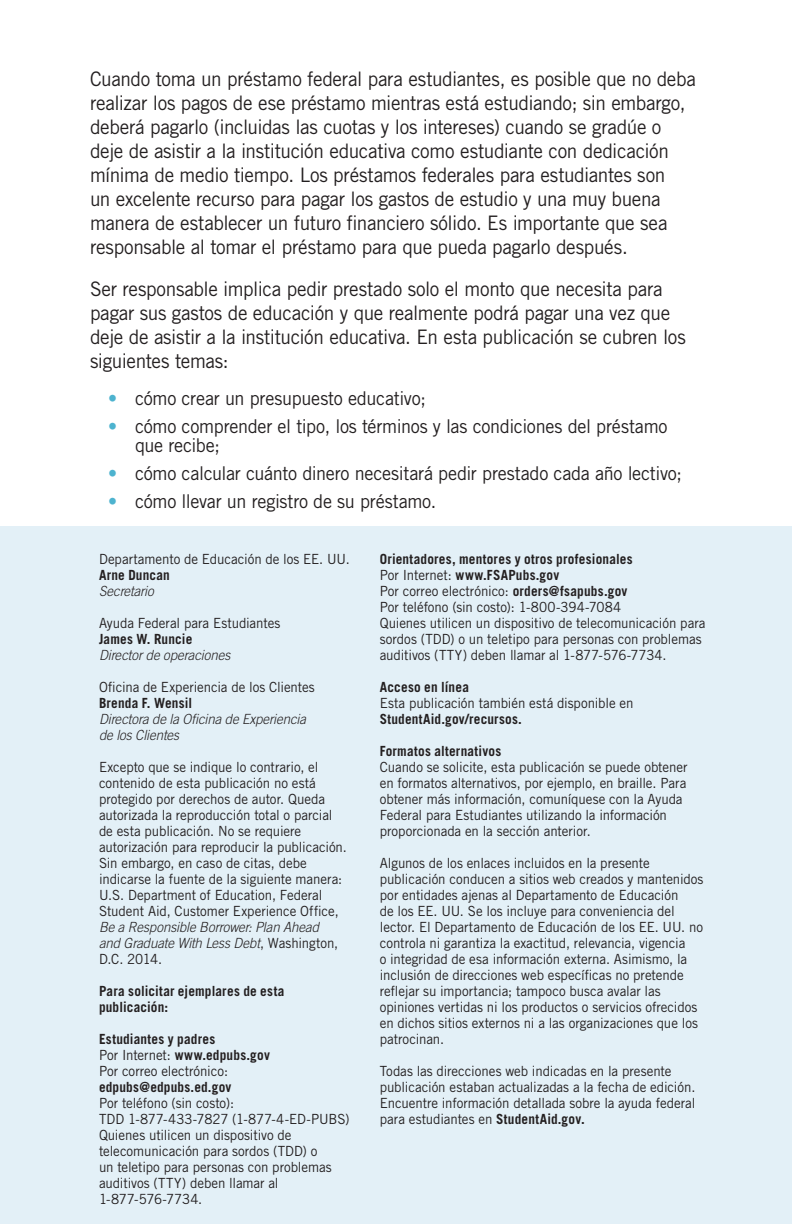
<style>
.page{position:relative;width:792px;height:1224px;background:#fff}
.page>*{position:absolute;margin:0;border:0;box-sizing:border-box;transform-origin:0 0}
.t1{font:20px/24px "Trade Gothic LT Std";letter-spacing:-.02em;color:#231f20;scale:.95 1}
.t2{font:19px/19px "Trade Gothic LT Std";letter-spacing:-.015em;color:#231f20;scale:.95 1}
.t3{font:14px/16px "Trade Gothic LT Std";letter-spacing:-.005em;color:#231f20;scale:.95 1}
.t4{font:italic 300 14px/16px "Trade Gothic LT Std";letter-spacing:-.005em;color:#231f20;scale:.95 1}
.t5{font:700 14px/16px "Trade Gothic LT Std";letter-spacing:.015em;color:#231f20;scale:.95 1}
.s1{color:#4db3cf}
.s2{font-weight:700}
.s3{font-weight:300;font-style:italic}
.s4{font-weight:400;font-style:normal}
.s5{font-weight:700;font-style:normal}
</style>
<div class="page">
<div style="left:0;top:527px;width:792px;height:697px;background:#e3f0f7"></div>
<p class="t1" style="left:90px;top:67px;width:639px">Cuando toma un préstamo federal para estudiantes, es posible que no deba realizar los pagos de ese préstamo mientras está estudiando; sin embargo, deberá pagarlo (incluidas las cuotas y los intereses) cuando se gradúe o deje de asistir a la institución educativa como estudiante con dedicación mínima de medio tiempo. Los préstamos federales para estudiantes son<br>un excelente recurso para pagar los gastos de estudio y una muy buena manera de establecer un futuro financiero sólido. Es importante que sea responsable al tomar el préstamo para que pueda pagarlo después.</p>
<p class="t1" style="left:90px;top:277px;width:629px">Ser responsable implica pedir prestado solo el monto que necesita para pagar sus gastos de educación y que realmente podrá pagar una vez que deje de asistir a la institución educativa. En esta publicación se cubren los siguientes temas:</p>
<p class="t2" style="left:108px;top:389px;width:336px"><span class="s1">•</span> cómo crear un presupuesto educativo;</p>
<p class="t2" style="left:135px;top:417px;width:562px;text-indent:-27px"><span class="s1">•</span> cómo comprender el tipo, los términos y las condiciones del préstamo que recibe;</p>
<p class="t2" style="left:108px;top:464px;width:606px"><span class="s1">•</span> cómo calcular cuánto dinero necesitará pedir prestado cada año lectivo;</p>
<p class="t2" style="left:108px;top:492px;width:347px"><span class="s1">•</span> cómo llevar un registro de su préstamo.</p>
<p class="t3" style="left:99px;top:551px;width:265px">Departamento de Educación de los EE. U U.<br><span class="s2">Arne Duncan<br></span><span class="s3">Secretario</span></p>
<p class="t3" style="left:99px;top:615px;width:193px">Ayuda Federal para Estudiantes<br><span class="s2">James W. Runcie<br></span><span class="s3">Director de operaciones</span></p>
<p class="t4" style="left:99px;top:679px;width:229px"><span class="s4">Oficina de Experiencia de los Clientes<br></span><span class="s5">Brenda F. Wensil<br></span>Directora de la Oficina de Experiencia de los Clientes</p>
<p class="t3" style="left:99px;top:759px;width:262px">Excepto que se indique lo contrario, el contenido de esta publicación no está protegido por derechos de autor. Queda autorizada la reproducción total o parcial de esta publicación. No se requiere autorización para reproducir la publicación .<br>Sin embargo, en caso de citas, debe indicarse la fuente de la siguiente manera:</p>
<p class="t3" style="left:99px;top:887px;width:254px">U.S. Department of Education, Federal<br>Student Aid, Customer Experience Office,</p>
<p class="t4" style="left:99px;top:919px;width:253px">Be a Responsible Borrower: Plan Ahead and Graduate With Less Debt<span class="s4">, Washington,</span></p>
<p class="t3" style="left:99px;top:951px;width:68px">D.C. 2014.</p>
<p class="t5" style="left:99px;top:983px;width:197px">Para solicitar ejemplares de esta publicación:</p>
<p class="t3" style="left:99px;top:1031px;width:181px"><span class="s2">Estudiantes y padres<br></span>Por Internet: <span class="s2">www.edpubs.gov<br></span>Por correo electrónico:</p>
<p class="t5" style="left:99px;top:1079px;width:141px">edpubs@edpubs.ed.gov</p>
<p class="t3" style="left:99px;top:1095px;width:265px">Por teléfono (sin costo):<br>TDD 1-877-433-7827 (1-877-4-ED-PUB S)<br>Quienes utilicen un dispositivo de telecomunicación para sordos (TDD) o<br>un teletipo para personas con problemas auditivos (TTY) deben llamar al<br>1-877-576-7734.</p>
<p class="t3" style="left:380px;top:551px;width:344px"><span class="s2">Orientadores, mentores y otros profesionales<br></span>Por Internet: <span class="s2">www.FSAPubs.gov<br></span>Por correo electrónico: <span class="s2">orders@fsapubs.gov<br></span>Por teléfono (sin costo): 1-800-394-7084<br>Quienes utilicen un dispositivo de telecomunicación para sordos (TDD) o un teletipo para personas con problemas auditivos (TTY) deben llamar al 1-877-576-7734.</p>
<p class="t5" style="left:380px;top:679px;width:95px">Acceso en línea</p>
<p class="t3" style="left:380px;top:695px;width:268px">Esta publicación también está disponible en</p>
<p class="t5" style="left:380px;top:711px;width:151px">StudentAid.gov/recursos.</p>
<p class="t5" style="left:380px;top:743px;width:130px">Formatos alternativos</p>
<p class="t3" style="left:380px;top:759px;width:325px">Cuando se solicite, esta publicación se puede obtener en formatos alternativos, por ejemplo, en braille. Para obtener más información, comuníquese con la Ayuda Federal para Estudiantes utilizando la información proporcionada en la sección anterior.</p>
<p class="t3" style="left:380px;top:855px;width:342px">Algunos de los enlaces incluidos en la presente publicación conducen a sitios web creados y mantenidos por entidades ajenas al Departamento de Educación<br>de los EE. UU. Se los incluye para conveniencia del lector. El Departamento de Educación de los EE. UU. no controla ni garantiza la exactitud, relevancia, vigencia</p>
<p class="t3" style="left:380px;top:951px;width:336px">o integridad de esa información externa. Asimismo, la inclusión de direcciones web específicas no pretende reflejar su importancia; tampoco busca avalar las opiniones vertidas ni los productos o servicios ofrecidos en dichos sitios externos ni a las organizaciones que los patrocinan.</p>
<p class="t3" style="left:380px;top:1063px;width:334px">Todas las direcciones web indicadas en la presente publicación estaban actualizadas a la fecha de edición.<br>Encuentre información detallada sobre la ayuda federal para estudiantes en <span class="s2">StudentAid.gov.</span></p>
</div>
